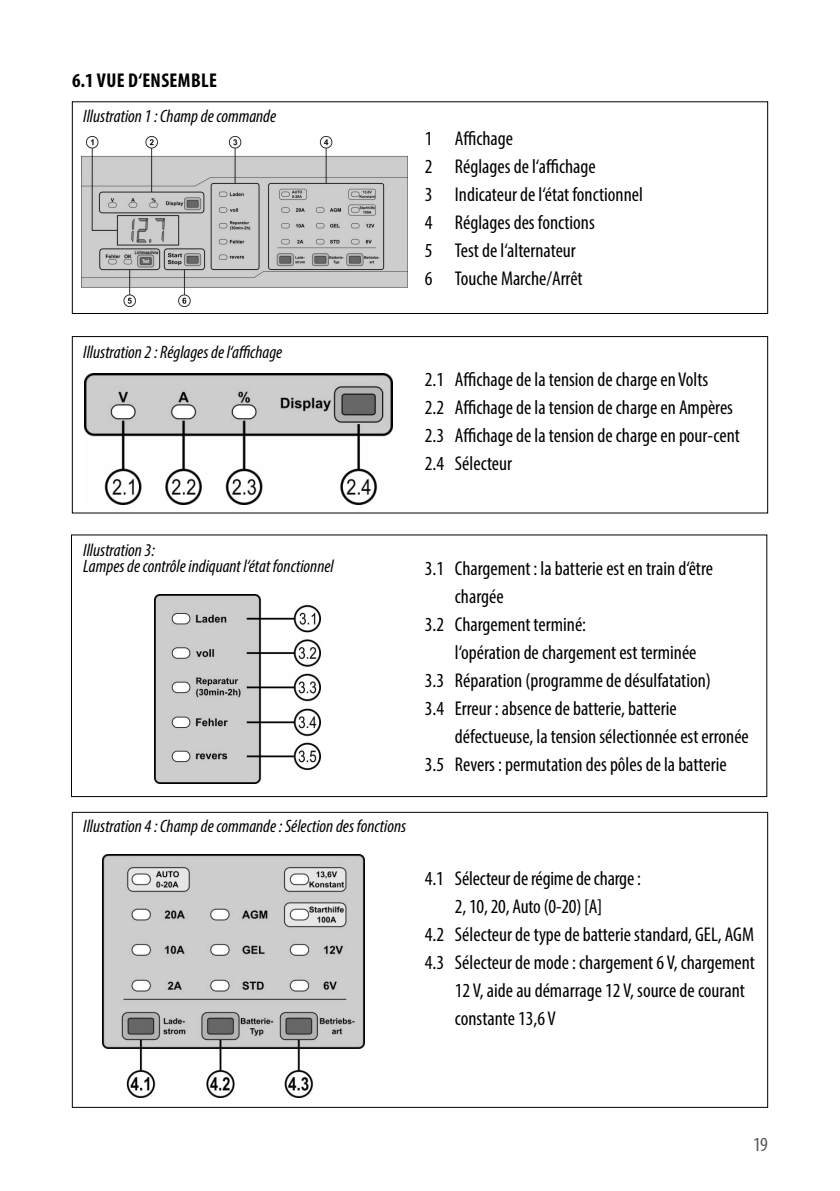
<style>
.page{position:relative;width:840px;height:1191px;background:#fff}
.page>*{position:absolute;margin:0;border:0;box-sizing:border-box;transform-origin:0 0}
.t1{font:condensed 20px/28px "Myriad Pro";color:#000}
.t2{font:700 condensed 20px "Myriad Pro";letter-spacing:.02em;color:#000}
.t3{font:condensed 20px "Myriad Pro";color:#575757}
.t4{font:italic condensed 18px/16px "Myriad Pro";color:#000}
</style>
<div class="page">
<img style="left:81px;top:137px;width:326px;height:169px">
<img style="left:85px;top:373px;width:307px;height:131px">
<img style="left:155px;top:594px;width:165px;height:189px">
<img style="left:102px;top:854px;width:262px;height:243px">
<div style="left:72px;top:101px;width:695px;height:213px;border:1px solid #000"></div>
<div style="left:72px;top:336px;width:695px;height:177px;border:1px solid #000"></div>
<div style="left:71px;top:535px;width:695px;height:262px;border:1px solid #000"></div>
<p class="t2" style="left:72px;top:68px;width:146px">6.1 VUE D‘ENSEMBLE</p>
<p class="t4" style="left:83px;top:108px;width:194px">Illustration 1 : Champ de commande</p>
<p class="t4" style="left:83px;top:344px;width:200px">Illustration 2 : Réglages de l‘affichage</p>
<p class="t1" style="left:424px;top:124px;width:219px">1 Affichage<br>2 Réglages de l‘affichage<br>3 Indicateur de l‘état fonctionnel<br>4 Réglages des fonctions<br>5 Test de l‘alternateur<br>6 Touche Marche/Arrêt</p>
<p class="t1" style="left:424px;top:365px;width:316px">2.1 Affichage de la tension de charge en Volts<br>2.2 Affichage de la tension de charge en Ampères 2.3 Affichage de la tension de charge en pour-cent 2.4 Sélecteur</p>
<p class="t4" style="left:83px;top:541px;width:252px">Illustration 3:<br>Lampes de contrôle indiquant l‘état fonctionnel</p>
<p class="t4" style="left:83px;top:818px;width:324px">Illustration 4 : Champ de commande : Sélection des fonctions</p>
<p class="t1" style="left:424px;top:554px;width:289px">3.1 Chargement : la batterie est en train d‘être</p>
<p class="t1" style="left:454px;top:582px;width:50px">chargée</p>
<p class="t1" style="left:424px;top:610px;width:163px">3.2 Chargement terminé:</p>
<p class="t1" style="left:454px;top:638px;width:243px">l‘opération de chargement est terminée</p>
<p class="t1" style="left:424px;top:666px;width:287px">3.3 Réparation (programme de désulfatation)</p>
<p class="t1" style="left:424px;top:694px;width:253px">3.4 Erreur : absence de batterie, batterie</p>
<p class="t1" style="left:454px;top:722px;width:295px">défectueuse, la tension sélectionnée est erronée</p>
<p class="t1" style="left:424px;top:750px;width:303px">3.5 Revers : permutation des pôles de la batterie</p>
<p class="t1" style="left:424px;top:863px;width:217px">4.1 Sélecteur de régime de charge :</p>
<p class="t1" style="left:454px;top:891px;width:149px">2, 10, 20, Auto (0-20) [A]</p>
<p class="t1" style="left:424px;top:919px;width:330px">4.2 Sélecteur de type de batterie standard, GEL, AGM</p>
<p class="t1" style="left:424px;top:947px;width:331px">4.3 Sélecteur de mode : chargement 6 V, chargement</p>
<p class="t1" style="left:454px;top:975px;width:291px">12 V, aide au démarrage 12 V, source de courant</p>
<p class="t1" style="left:454px;top:1003px;width:102px">constante 13,6 V</p>
<p class="t3" style="left:752px;top:1132px;width:16px">19</p>
</div>
